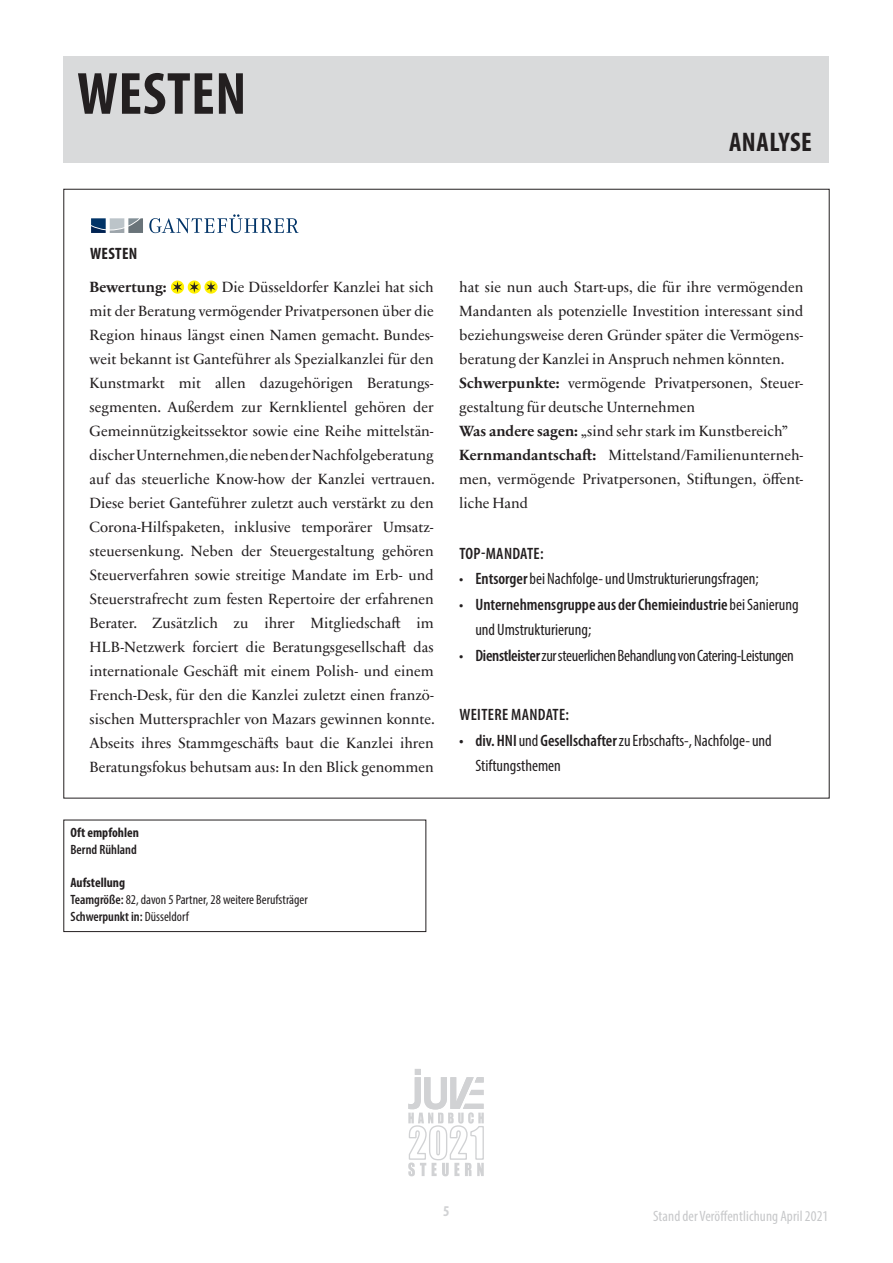
<style>
.page{position:relative;width:893px;height:1263px;background:#fff}
.page>*{position:absolute;margin:0;border:0;box-sizing:border-box;transform-origin:0 0}
.t1{font:700 condensed 60px "Myriad Pro";letter-spacing:.01em;color:#231f20}
.t2{font:700 condensed 27px "Myriad Pro";letter-spacing:.02em;color:#231f20}
.t3{font:condensed 16.5px/25.5px "Myriad Pro";color:#231f20}
.t4{font:600 condensed 16.5px/25.5px "Myriad Pro";color:#231f20}
.t5{font:condensed 16.5px "Myriad Pro";letter-spacing:-.02em;color:#231f20}
.t6{font:600 condensed 16.5px "Myriad Pro";letter-spacing:.02em;color:#231f20}
.t7{font:700 condensed 16.5px "Myriad Pro";letter-spacing:.02em;color:#231f20}
.t8{font:15px/24px "Sabon Next LT Pro";color:#231f20;text-align:justify}
.t9{font:condensed 15px "Myriad Pro";letter-spacing:.01em;color:#c7c8ca}
.t10{font:700 15px "Sabon Next LT Pro";color:#231f20}
.t11{font:700 condensed 15px "Myriad Pro";color:#d1d2d4}
.t12{font:condensed 13.5px/17px "Myriad Pro";color:#231f20}
.t13{font:700 condensed 13.5px "Myriad Pro";color:#231f20}
.t14{font:600 condensed 13.5px "Myriad Pro";color:#231f20}
.s1{font-weight:700}
.s2{font-weight:600}
.s3{font-weight:400}
</style>
<div class="page">
<svg style="left:408px;top:1069px;width:76px;height:107px"></svg>
<div style="left:64px;top:56px;width:765px;height:107px;background:#d9dadb"></div>
<svg style="left:171px;top:281px;width:47px;height:13px"></svg>
<div style="left:63px;top:820px;width:363px;height:112px;border:1px solid #231f20"></div>
<svg style="left:149px;top:214px;width:149px;height:19px"></svg>
<svg style="left:91px;top:218px;width:52px;height:15px"></svg>
<h1 class="t1" style="left:77px;top:56px;width:171px">WESTEN</h1>
<p class="t7" style="left:90px;top:243px;width:49px">WESTEN</p>
<h2 class="t2" style="left:729px;top:125px;width:84px">ANALYSE</h2>
<p class="t8" style="left:90px;top:274px;width:347px;text-indent:132px">Die Düsseldorfer Kanzlei hat sich mit der Beratung vermögender Privatpersonen über die Region hinaus längst einen Namen gemacht. Bundes&shy;weit bekannt ist Ganteführer als Spezialkanzlei für den Kunstmarkt mit allen dazugehörigen Beratungs&shy;segmenten. Außerdem zur Kernklientel gehören der Gemeinnützigkeitssektor sowie eine Reihe mittelstän&shy;discher Unternehmen, die neben der Nachfolgeberatung auf das steuerliche Know-how der Kanzlei vertrauen.<br>Diese beriet Ganteführer zuletzt auch verstärkt zu den Corona-Hilfspaketen, inklusive temporärer Umsatz&shy;steuersenkung. Neben der Steuergestaltung gehören Steuerverfahren sowie streitige Mandate im Erb- und Steuerstrafrecht zum festen Repertoire der erfahrenen Berater. Zusätzlich zu ihrer Mitgliedschaft im HLB-Netzwerk forciert die Beratungsgesellschaft das internationale Geschäft mit einem Polish- und einem French-Desk, für den die Kanzlei zuletzt einen franzö&shy;sischen Muttersprachler von Mazars gewinnen konnte.<br>Abseits ihres Stammgeschäfts baut die Kanzlei ihren Beratungsfokus behutsam aus: In den Blick genommen</p>
<p class="t8" style="left:459px;top:274px;width:346px;text-align:left">hat sie nun auch Start-ups, die für ihre vermögenden Mandanten als potenzielle Investition interessant sind beziehungsweise deren Gründer später die Vermögens&shy;beratung der Kanzlei in Anspruch nehmen könnten.<br><span class="s1">Schwerpunkte:</span> vermögende Privatpersonen, Steuer&shy;gestaltung für deutsche Unternehmen<br><span class="s1">Was andere sagen:</span> „sind sehr stark im Kunstbereich” <span class="s1">Kernmandantschaft:</span> Mittelstand/Familienunterneh&shy;men, vermögende Privatpersonen, Stiftungen, öffent&shy;liche Hand</p>
<p class="t10" style="left:90px;top:275px;width:79px">Bewertung:</p>
<p class="t6" style="left:459px;top:544px;width:86px">TOP-MANDATE:</p>
<p class="t3" style="left:459px;top:566px;width:301px">• <span class="s2">Entsorger</span> bei Nachfolge- und Umstrukturierungsfragen;</p>
<p class="t4" style="left:475px;top:592px;width:325px;text-indent:-16px"><span class="s3">•</span> Unternehmensgruppe aus der Chemieindustrie <span class="s3">bei Sanierung und Umstrukturierung;</span></p>
<p class="t5" style="left:459px;top:645px;width:336px">• <span class="s2">Dienstleister</span> zur steuerlichen Behandlung von Catering-Leistungen</p>
<p class="t6" style="left:459px;top:705px;width:111px">WEITERE MANDATE:</p>
<p class="t3" style="left:475px;top:727px;width:298px;text-indent:-16px"><span class="s2">• div. HNI</span> und <span class="s2">Gesellschafter</span> zu Erbschafts-, Nachfolge- und<br>Stiftungsthemen</p>
<p class="t13" style="left:70px;top:824px;width:70px">Oft empfohlen</p>
<p class="t14" style="left:70px;top:842px;width:68px">Bernd Rühland</p>
<p class="t12" style="left:70px;top:874px;width:239px"><span class="s1">Aufstellung<br></span><span class="s2">Teamgröße:</span> 82, davon 5 Partner, 28 weitere Berufsträger<br><span class="s2">Schwerpunkt in:</span> Düsseldorf</p>
<p class="t11" style="left:443px;top:1201px;width:8px">5</p>
<p class="t9" style="left:653px;top:1207px;width:177px">Stand der Veröffentlichung April 2021</p>
</div>
